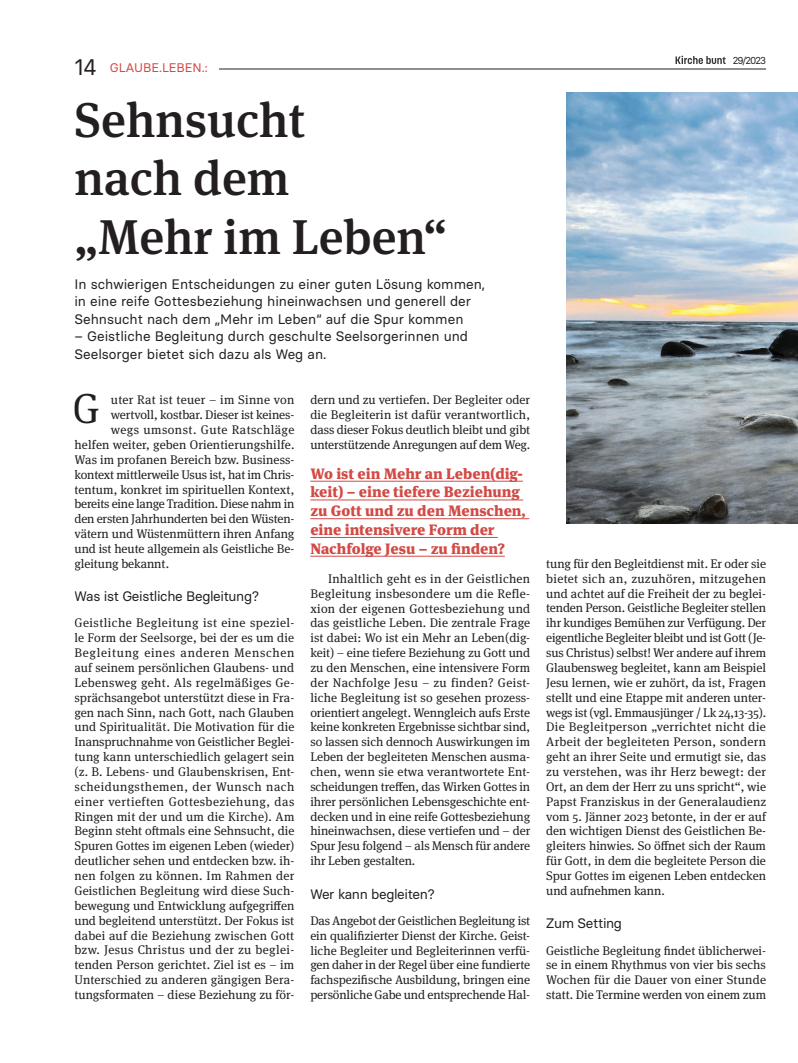
<style>
.page{position:relative;width:798px;height:1063px;background:#fff}
.page>*{position:absolute;margin:0;border:0;box-sizing:border-box;transform-origin:0 0}
.t1{font:500 48.75px/58.5px "Meta Serif Pro";color:#231f20}
.t2{font:41.88px "Meta Serif Pro";color:#231f20}
.t3{font:900 15px/18.8px "Meta Serif Pro";color:#d24a45}
.t4{font:13.75px/17.5px "Basier Square";color:#231f20}
.t5{font:13.75px "Basier Square";letter-spacing:-.025em;color:#231f20}
.t6{font:12.5px/14.9px "Meta Serif Pro";letter-spacing:-.005em;color:#231f20;text-align:justify}
.t7{font:12.5px "Meta Serif Pro";letter-spacing:.02em;color:#231f20}
.t8{font:12.5px "Meta Serif Pro";letter-spacing:.035em;color:#231f20}
.t9{font:12.5px "Basier Square";color:#d24a45}
.t10{font:10px "Basier Square";letter-spacing:-.105em;color:#231f20}
.s1{font-size:22.5px;color:#231f20}
</style>
<div class="page">
<svg style="left:219px;top:55px;width:578px;height:502px"></svg>
<p class="t9" style="left:74px;top:60px;width:135px"><span class="s1">14</span> GLAUBE.LEBEN.:</p>
<h1 class="t1" style="left:74px;top:87px;width:374px">Sehnsucht<br>nach dem<br>„Mehr im Leben“</h1>
<p class="t4" style="left:74px;top:275px;width:412px">In schwierigen Entscheidungen zu einer guten Lösung kommen, in eine reife Gottesbeziehung hineinwachsen und generell der<br>Sehnsucht nach dem „Mehr im Leben“ auf die Spur kommen</p>
<p class="t4" style="left:74px;top:328px;width:395px">– Geistliche Begleitung durch geschulte Seelsorgerinnen und<br>Seelsorger bietet sich dazu als Weg an.</p>
<h2 class="t2" style="left:73px;top:378px;width:28px">G</h2>
<p class="t7" style="left:111px;top:391px;width:185px">uter Rat ist teuer – im Sinne von</p>
<p class="t6" style="left:111px;top:407px;width:185px">wertvoll, kostbar. Dieser ist keines-</p>
<p class="t8" style="left:111px;top:421px;width:185px">wegs umsonst. Gute Ratschläge</p>
<p class="t6" style="left:74px;top:437px;width:221px">helfen weiter, geben Orientierungshilfe.</p>
<p class="t6" style="left:74px;top:451px;width:221px">Was im profanen Bereich bzw. Business-</p>
<p class="t6" style="left:74px;top:466px;width:221px">kontext mittlerweile Usus ist, hat im Chris-</p>
<p class="t6" style="left:74px;top:481px;width:221px">tentum, konkret im spirituellen Kontext,</p>
<p class="t6" style="left:74px;top:496px;width:221px">bereits eine lange Tradition. Diese nahm in</p>
<p class="t6" style="left:74px;top:511px;width:221px">den ersten Jahrhunderten bei den Wüsten-</p>
<p class="t6" style="left:74px;top:526px;width:221px">vätern und Wüstenmüttern ihren Anfang</p>
<p class="t6" style="left:74px;top:541px;width:221px">und ist heute allgemein als Geistliche Be-</p>
<p class="t6" style="left:74px;top:555px;width:96px">gleitung bekannt.</p>
<p class="t5" style="left:74px;top:588px;width:186px">Was ist Geistliche Begleitung?</p>
<p class="t6" style="left:74px;top:615px;width:221px">Geistliche Begleitung ist eine speziel&shy;le Form der Seelsorge, bei der es um die Begleitung eines anderen Menschen auf seinem persönlichen Glaubens- und Lebensweg geht. Als regelmäßiges Ge&shy;sprächsangebot unterstützt diese in Fra&shy;gen nach Sinn, nach Gott, nach Glauben und Spiritualität. Die Motivation für die Inanspruchnahme von Geistlicher Beglei&shy;tung kann unterschiedlich gelagert sein (z. B. Lebens- und Glaubenskrisen, Ent&shy;scheidungsthemen, der Wunsch nach einer vertieften Gottesbeziehung, das Ringen mit der und um die Kirche). Am Beginn steht oftmals eine Sehnsucht, die Spuren Gottes im eigenen Leben (wieder) deutlicher sehen und entdecken bzw. ih&shy;nen folgen zu können. Im Rahmen der Geistlichen Begleitung wird diese Such&shy;bewegung und Entwicklung aufgegriffen und begleitend unterstützt. Der Fokus ist dabei auf die Beziehung zwischen Gott bzw. Jesus Christus und der zu beglei&shy;tenden Person gerichtet. Ziel ist es – im Unterschied zu anderen gängigen Bera&shy;tungsformaten – diese Beziehung zu för-</p>
<p class="t6" style="left:310px;top:392px;width:221px">dern und zu vertiefen. Der Begleiter oder die Begleiterin ist dafür verantwortlich, dass dieser Fokus deutlich bleibt und gibt unterstützende Anregungen auf dem Weg.</p>
<p class="t3" style="left:310px;top:463px;width:217px">Wo ist ein Mehr an Leben(dig&shy;keit) – eine tiefere Beziehung zu Gott und zu den Menschen, eine intensivere Form der<br>Nachfolge Jesu – zu finden?</p>
<p class="t6" style="left:310px;top:570px;width:221px;text-indent:18px">Inhaltlich geht es in der Geistlichen Begleitung insbesondere um die Refle&shy;xion der eigenen Gottesbeziehung und das geistliche Leben. Die zentrale Frage ist dabei: Wo ist ein Mehr an Leben(dig&shy;keit) – eine tiefere Beziehung zu Gott und zu den Menschen, eine intensivere Form der Nachfolge Jesu – zu finden? Geist&shy;liche Begleitung ist so gesehen prozess&shy;orientiert angelegt. Wenngleich aufs Erste keine konkreten Ergebnisse sichtbar sind, so lassen sich dennoch Auswirkungen im Leben der begleiteten Menschen ausma&shy;chen, wenn sie etwa verantwortete Ent&shy;scheidungen treffen, das Wirken Gottes in ihrer persönlichen Lebensgeschichte ent&shy;decken und in eine reife Gottesbeziehung hineinwachsen, diese vertiefen und – der Spur Jesu folgend – als Mensch für andere ihr Leben gestalten.</p>
<p class="t5" style="left:310px;top:885px;width:126px">Wer kann begleiten?</p>
<p class="t6" style="left:310px;top:912px;width:221px">Das Angebot der Geistlichen Begleitung ist ein qualifizierter Dienst der Kirche. Geist&shy;liche Begleiter und Begleiterinnen verfü&shy;gen daher in der Regel über eine fundierte fachspezifische Ausbildung, bringen eine persönliche Gabe und entsprechende Hal-</p>
<p class="t10" style="left:732px;top:54px;width:35px">29/2023</p>
<p class="t6" style="left:546px;top:555px;width:221px">tung für den Begleitdienst mit. Er oder sie bietet sich an, zuzuhören, mitzugehen und achtet auf die Freiheit der zu beglei&shy;tenden Person. Geistliche Begleiter stellen ihr kundiges Bemühen zur Verfügung. Der eigentliche Begleiter bleibt und ist Gott (Je&shy;sus Christus) selbst! Wer andere auf ihrem Glaubensweg begleitet, kann am Beispiel Jesu lernen, wie er zuhört, da ist, Fragen stellt und eine Etappe mit anderen unter&shy;wegs ist (vgl. Emmausjünger / Lk 24,13-35).<br>Die Begleitperson „verrichtet nicht die Arbeit der begleiteten Person, sondern geht an ihrer Seite und ermutigt sie, das zu verstehen, was ihr Herz bewegt: der Ort, an dem der Herr zu uns spricht“, wie Papst Franziskus in der Generalaudienz vom 5. Jänner 2023 betonte, in der er auf den wichtigen Dienst des Geistlichen Be&shy;gleiters hinwies. So öffnet sich der Raum für Gott, in dem die begleitete Person die Spur Gottes im eigenen Leben entdecken und aufnehmen kann.</p>
<p class="t5" style="left:546px;top:915px;width:77px">Zum Setting</p>
<p class="t6" style="left:546px;top:942px;width:221px">Geistliche Begleitung findet üblicherwei&shy;se in einem Rhythmus von vier bis sechs Wochen für die Dauer von einer Stunde statt. Die Termine werden von einem zum</p>
</div>
